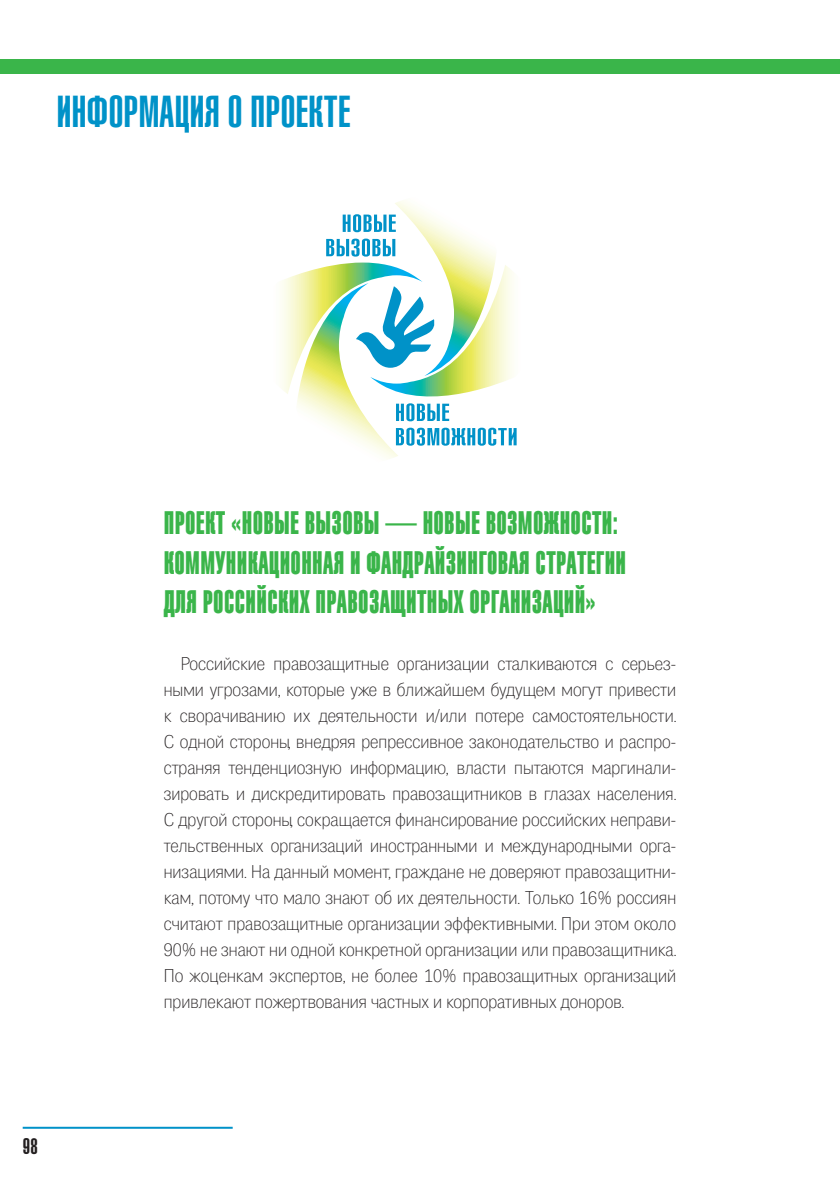
<style>
.page{position:relative;width:840px;height:1191px;background:#fff}
.page>*{position:absolute;margin:0;border:0;box-sizing:border-box;transform-origin:0 0}
.t1{font:44px "Kekur C";letter-spacing:.01em;color:#0092c8}
.t2{font:700 32px/39.6px "Kekur C";letter-spacing:.01em;color:#3ab54a}
.t3{font:22px "Kekur C";color:#231f20}
.t4{font:100 18px/26px "PF Das Grotesk Pro";color:#231f20;text-align:justify}
</style>
<div class="page">
<hr style="left:23px;top:1126px;width:209px;height:2px;background:#0092c8">
<div style="left:0;top:60px;width:782px;height:14px;background:#3ab54a"></div>
<svg style="left:281px;top:200px;width:236px;height:259px"></svg>
<div style="left:771px;top:60px;width:68px;height:14px;background:#3ab54a"></div>
<h1 class="t1" style="left:57px;top:86px;width:295px">ИНФОРМАЦИЯ О ПРОЕКТЕ</h1>
<p class="t3" style="left:23px;top:1133px;width:17px">98</p>
<h2 class="t2" style="left:164px;top:502px;width:463px">ПРОЕКТ «НОВЫЕ ВЫЗОВЫ — НОВЫЕ ВОЗМОЖНОСТИ:<br>КОММУНИКАЦИОННАЯ И ФАНДРАЙЗИНГОВАЯ СТРАТЕГИИ<br>ДЛЯ РОССИЙСКИХ ПРАВОЗАЩИТНЫХ ОРГАНИЗАЦИЙ»</h2>
<p class="t4" style="left:164px;top:651px;width:514px;text-indent:17px">Российские правозащитные организации сталкиваются с серьез&shy;ными угрозами, которые уже в ближайшем будущем могут привести к сворачиванию их деятельности и/или потере самостоятельности.<br>С одной стороны, внедряя репрессивное законодательство и распро&shy;страняя тенденциозную информацию, власти пытаются маргинали&shy;зировать и дискредитировать правозащитников в глазах населения.<br>С другой стороны, сокращается финансирование российских неправи&shy;тельственных организаций иностранными и международными орга&shy;низациями. На данный момент, граждане не доверяют правозащитни&shy;кам, потому что мало знают об их деятельности. Только 16% россиян считают правозащитные организации эффективными. При этом около 90% не знают ни одной конкретной организации или правозащитника.<br>По жоценкам экспертов, не более 10% правозащитных организаций привлекают пожертвования частных и корпоративных доноров.</p>
</div>
